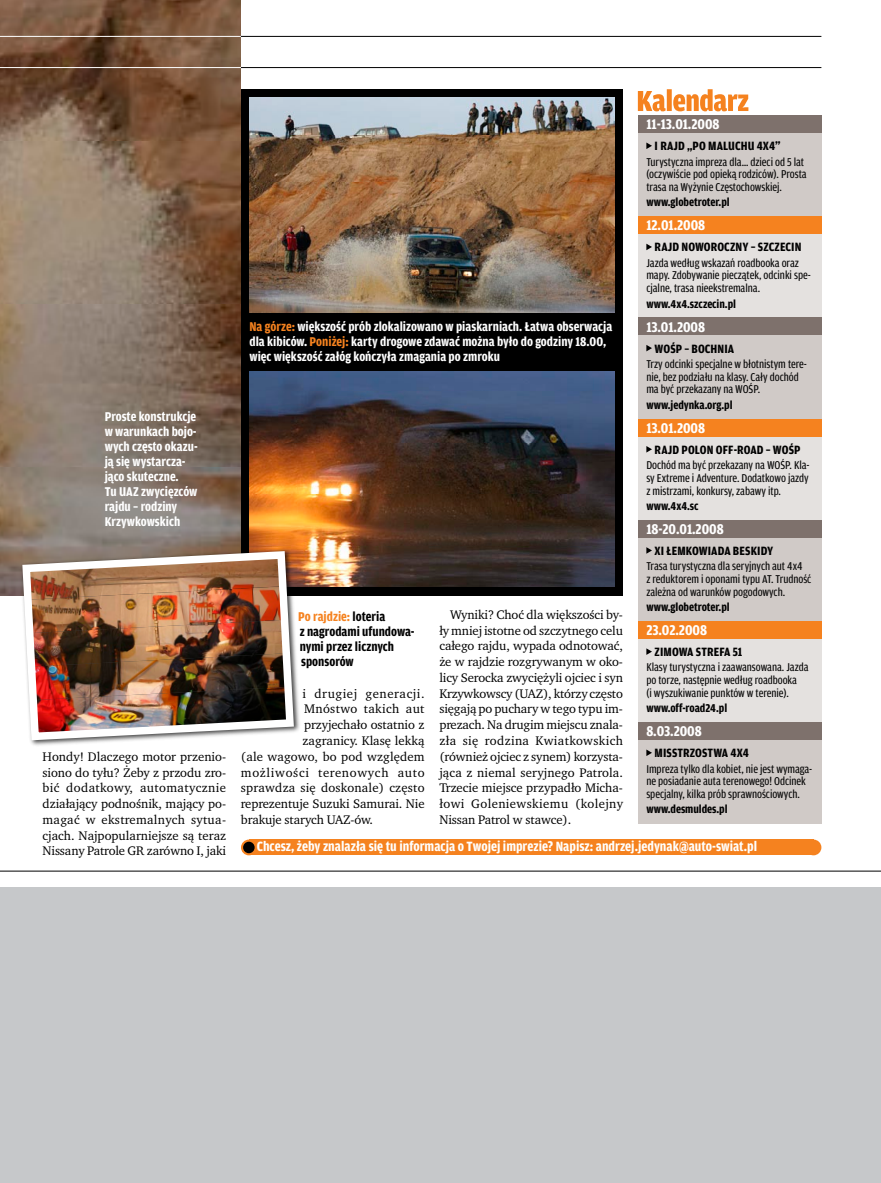
<style>
.page{position:relative;width:881px;height:1183px;background:#fff}
.page>*{position:absolute;margin:0;border:0;box-sizing:border-box;transform-origin:0 0}
.t1{font:700 condensed 15px "Amplitude CE";letter-spacing:-.005em;color:#fff}
.t2{font:700 condensed 14.25px "Amplitude CE";color:#fff}
.t3{font:700 condensed 13.5px/15px "Amplitude CE";color:#fff}
.t4{font:700 condensed 13.5px/15px "Amplitude CE";color:#000}
.t5{font:12.75px/15.8px "Charter PL";color:#000;text-align:justify}
.t6{font:700 condensed 12.75px "Amplitude CE";letter-spacing:.01em;color:#000}
.t7{font:12.75px "Charter PL";letter-spacing:.055em;color:#000}
.t8{font:12.75px "Charter PL";letter-spacing:.045em;color:#000}
.t9{font:12.75px "Charter PL";letter-spacing:.025em;color:#000}
.t10{font:condensed 12px/12.8px "Amplitude CE";letter-spacing:-.005em;color:#000}
.t11{font:700 condensed 12px "Amplitude CE";letter-spacing:-.005em;color:#000}
.s1{color:#f5821f}
</style>
<div class="page">
<div style="left:152px;top:89px;width:470px;height:506px;background:#000"></div>
<img style="left:0;top:0;width:241px;height:595px">
<div style="left:0;top:886px;width:880px;height:296px;background:#c6c8ca"></div>
<hr style="left:0;top:870px;width:880px;height:1px;background:#000">
<img style="left:249px;top:98px;width:365px;height:214px">
<div style="left:249px;top:839px;width:564px;height:16px;background:#f5821f"></div>
<svg style="left:241px;top:839px;width:16px;height:16px"></svg>
<div style="left:243px;top:841px;width:11px;height:12px;background:#000;border-radius:50%"></div>
<div style="left:805px;top:839px;width:16px;height:16px;background:#f5821f;border-radius:50%"></div>
<hr style="left:240px;top:36px;width:581px;height:1px;background:#000">
<hr style="left:241px;top:67px;width:580px;height:1px;background:#000">
<hr style="left:0;top:36px;width:241px;height:1px;background:#fff">
<hr style="left:0;top:67px;width:241px;height:1px;background:#fff">
<img style="left:249px;top:371px;width:365px;height:215px">
<div style="left:19px;top:547px;width:282px;height:200px;background:#000;opacity:.75"></div>
<img style="left:18px;top:547px;width:280px;height:197px">
<div style="left:637px;top:116px;width:184px;height:101px;background:#d0cac7"></div>
<div style="left:637px;top:116px;width:184px;height:17px;background:#7e716c"></div>
<svg style="left:646px;top:142px;width:5px;height:7px"></svg>
<svg style="left:637px;top:89px;width:111px;height:22px"></svg>
<div style="left:637px;top:217px;width:184px;height:101px;background:#e4e1df"></div>
<div style="left:637px;top:217px;width:184px;height:17px;background:#f5821f"></div>
<svg style="left:646px;top:243px;width:5px;height:7px"></svg>
<div style="left:637px;top:318px;width:184px;height:101px;background:#d0cac7"></div>
<div style="left:637px;top:318px;width:184px;height:17px;background:#7e716c"></div>
<svg style="left:646px;top:345px;width:5px;height:6px"></svg>
<div style="left:637px;top:419px;width:184px;height:101px;background:#e4e1df"></div>
<div style="left:637px;top:419px;width:184px;height:17px;background:#f5821f"></div>
<svg style="left:646px;top:446px;width:5px;height:6px"></svg>
<div style="left:637px;top:520px;width:184px;height:101px;background:#d0cac7"></div>
<div style="left:637px;top:520px;width:184px;height:17px;background:#7e716c"></div>
<svg style="left:646px;top:547px;width:5px;height:6px"></svg>
<div style="left:637px;top:621px;width:184px;height:101px;background:#e4e1df"></div>
<div style="left:637px;top:621px;width:184px;height:17px;background:#f5821f"></div>
<svg style="left:646px;top:648px;width:5px;height:6px"></svg>
<div style="left:637px;top:722px;width:184px;height:101px;background:#d0cac7"></div>
<div style="left:637px;top:722px;width:184px;height:17px;background:#7e716c"></div>
<svg style="left:646px;top:749px;width:5px;height:6px"></svg>
<p class="t3" style="left:105px;top:409px;width:94px">Proste konstrukcje w warunkach bojo&shy;wych często okazu&shy;ją się wystarcza&shy;jąco skuteczne.<br>Tu UAZ zwycięzców rajdu – rodziny<br>Krzywkowskich</p>
<p class="t5" style="left:43px;top:748px;width:185px">Hondy! Dlaczego motor przenio&shy;siono do tyłu? Żeby z przodu zro&shy;bić dodatkowy, automatycznie działający podnośnik, mający po&shy;magać w ekstremalnych sytua&shy;cjach. Najpopularniejsze są teraz Nissany Patrole GR zarówno I, jaki</p>
<p class="t3" style="left:249px;top:319px;width:364px"><span class="s1">Na górze:</span> większość prób zlokalizowano w piaskarniach. Łatwa obserwacja dla kibiców. <span class="s1">Poniżej:</span> karty drogowe zdawać można było do godziny 18.00, więc większość załóg kończyła zmagania po zmroku</p>
<p class="t4" style="left:298px;top:608px;width:118px"><span class="s1">Po rajdzie:</span> loteria<br>z nagrodami ufundowa&shy;nymi przez licznych sponsorów</p>
<p class="t8" style="left:302px;top:685px;width:123px">i drugiej generacji.</p>
<p class="t9" style="left:304px;top:701px;width:122px">Mnóstwo takich aut</p>
<p class="t5" style="left:304px;top:716px;width:122px">przyjechało ostatnio z</p>
<p class="t5" style="left:302px;top:732px;width:123px">zagranicy. Klasę lekką</p>
<p class="t5" style="left:241px;top:748px;width:185px">(ale wagowo, bo pod względem</p>
<p class="t7" style="left:241px;top:764px;width:185px">możliwości terenowych auto</p>
<p class="t5" style="left:241px;top:779px;width:185px">sprawdza się doskonale) często</p>
<p class="t5" style="left:241px;top:795px;width:185px">reprezentuje Suzuki Samurai. Nie</p>
<p class="t5" style="left:241px;top:811px;width:133px">brakuje starych UAZ-ów.</p>
<p class="t5" style="left:439px;top:606px;width:185px;text-indent:11px">Wyniki? Choć dla większości by&shy;ły mniej istotne od szczytnego celu całego rajdu, wypada odnotować, że w rajdzie rozgrywanym w oko&shy;licy Serocka zwyciężyli ojciec i syn Krzywkowscy (UAZ), którzy często sięgają po puchary w tego typu im&shy;prezach. Na drugim miejscu znala&shy;zła się rodzina Kwiatkowskich (również ojciec z synem) korzysta&shy;jąca z niemal seryjnego Patrola.<br>Trzecie miejsce przypadło Micha&shy;łowi Goleniewskiemu (kolejny Nissan Patrol w stawce).</p>
<p class="t1" style="left:646px;top:116px;width:75px">11-13.01.2008</p>
<p class="t6" style="left:654px;top:139px;width:128px">I Raj d „Po maluchu 4x4”</p>
<p class="t10" style="left:646px;top:155px;width:162px">Turystyczna impreza dla… dzieci od 5 lat (oczywiście pod opieką rodziców). Prosta trasa na Wyżynie Częstochowskiej.</p>
<p class="t11" style="left:646px;top:196px;width:85px">www.globetroter.pl</p>
<p class="t1" style="left:646px;top:217px;width:60px">12.01.2008</p>
<p class="t6" style="left:654px;top:240px;width:110px">Raj d noworoczny – szcz</p>
<p class="t6" style="left:779px;top:240px;width:12px">ecin</p>
<p class="t10" style="left:646px;top:256px;width:166px">Jazda według wskazań roadbooka oraz mapy. Zdobywanie pieczątek, odcinki spe&shy;cjalne, trasa nieekstremalna.</p>
<p class="t11" style="left:646px;top:297px;width:91px">www.4x4.szczecin.pl</p>
<p class="t1" style="left:646px;top:318px;width:60px">13.01.2008</p>
<p class="t6" style="left:654px;top:341px;width:70px">WOŚP – Bochnia</p>
<p class="t10" style="left:646px;top:357px;width:162px">Trzy odcinki specjalne w błotnistym tere&shy;nie, bez podziału na klasy. Cały dochód ma być przekazany na WOŚP.</p>
<p class="t11" style="left:646px;top:398px;width:88px">www.jedynka.org.pl</p>
<p class="t1" style="left:646px;top:419px;width:60px">13.01.2008</p>
<p class="t6" style="left:654px;top:442px;width:146px">Raj d polon off-road – WOŚp</p>
<p class="t10" style="left:646px;top:458px;width:165px;text-align:justify">Dochód ma być przekazany na WOŚP. Kla&shy;sy Extreme i Adventure. Dodatkowo jazdy z mistrzami, konkursy, zabawy itp.</p>
<p class="t11" style="left:646px;top:499px;width:54px">www.4x4.sc</p>
<p class="t1" style="left:646px;top:520px;width:79px">18-20.01.2008</p>
<p class="t6" style="left:654px;top:543px;width:120px">XI Łemkowiada Beski dy</p>
<p class="t10" style="left:646px;top:559px;width:166px">Trasa turystyczna dla seryjnych aut 4x4<br>z reduktorem i oponami typu AT. Trudność zależna od warunków pogodowych.</p>
<p class="t11" style="left:646px;top:600px;width:85px">www.globetroter.pl</p>
<p class="t1" style="left:646px;top:621px;width:62px">23.02.2008</p>
<p class="t6" style="left:654px;top:644px;width:89px">Zimowa strefa 51</p>
<p class="t10" style="left:646px;top:661px;width:163px">Klasy turystyczna i zaawansowana. Jazda po torze, następnie według roadbooka<br>(i wyszukiwanie punktów w terenie).</p>
<p class="t11" style="left:646px;top:701px;width:82px">www.off-road24.pl</p>
<p class="t1" style="left:646px;top:722px;width:57px">8.03.2008</p>
<p class="t6" style="left:654px;top:745px;width:7px">Misstrz</p>
<p class="t6" style="left:695px;top:745px;width:15px">ostwa</p>
<p class="t6" style="left:730px;top:745px;width:20px">4x4</p>
<p class="t10" style="left:646px;top:762px;width:167px">Impreza tylko dla kobiet, nie jest wymaga&shy;ne posiadanie auta terenowego! Odcinek specjalny, kilka prób sprawnościowych.</p>
<p class="t11" style="left:646px;top:802px;width:83px">www.desmuldes.pl</p>
<p class="t2" style="left:257px;top:838px;width:502px">Chcesz, żeby znalazła się tu informacja o Twojej imprezie? Napisz: andrzej.jedynak@auto-swiat.pl</p>
</div>
